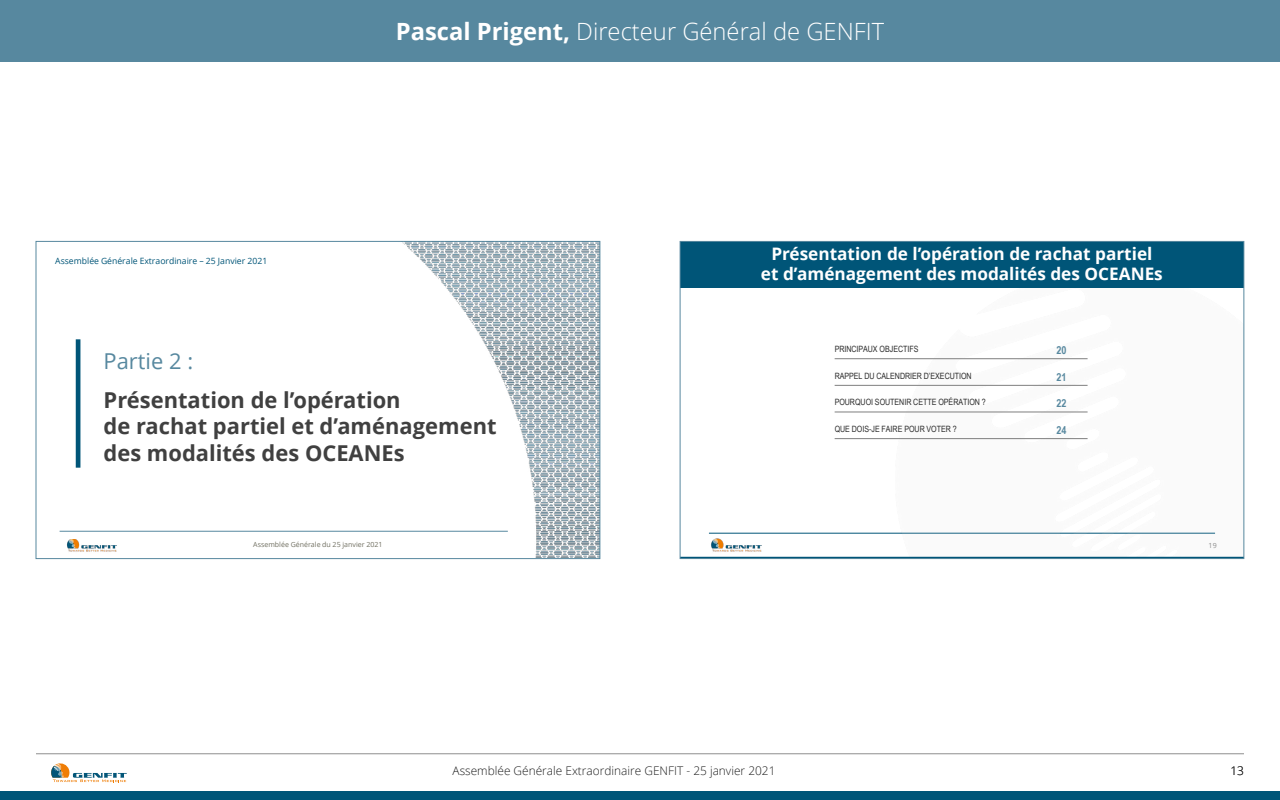
<style>
.page{position:relative;width:1280px;height:800px;background:#fff}
.page>*{position:absolute;margin:0;border:0;box-sizing:border-box;transform-origin:0 0}
.t1{font:300 23.8px "Open Sans";color:#fff}
.t2{font:700 21.9px/26.3px "Open Sans";color:#404040}
.t3{font:21.9px "Open Sans";color:#57889f}
.t4{font:700 17.2px/20.7px "Open Sans";color:#fff;text-align:center}
.t5{font:300 11.9px "Open Sans";color:#1e1e1e}
.t6{font:700 11px "Arial Narrow";letter-spacing:-.005em;color:#57889f}
.t7{font:8.7px "Arial Narrow";letter-spacing:-.005em;color:#292929}
.t8{font:8.6px "Arial Narrow";letter-spacing:-.005em;color:#292929}
.t9{font:8.6px "Open Sans";color:#005578}
.t10{font:7px "Open Sans";color:#717062}
.t11{font:7px "Open Sans";color:#8b8b8b}
.s1{font-weight:700}
</style>
<div class="page">
<svg style="left:51px;top:763px;width:76px;height:19px"></svg>
<div style="left:0;top:0;width:1280px;height:62px;background:#57889f"></div>
<div style="left:0;top:791px;width:1280px;height:9px;background:#005578"></div>
<hr style="left:36px;top:754px;width:1208px;height:1px;background:#1a1a1a">
<hr style="left:709px;top:533px;width:506px;height:1px;background:#005578">
<img style="left:702px;top:533px;width:69px;height:24px">
<img style="left:895px;top:359px;width:347px;height:198px">
<div style="left:680px;top:241px;width:564px;height:47px;background:#005578"></div>
<hr style="left:835px;top:358px;width:253px;height:1px;background:#7f7f7f">
<hr style="left:835px;top:385px;width:253px;height:1px;background:#7f7f7f">
<hr style="left:835px;top:412px;width:253px;height:1px;background:#7f7f7f">
<hr style="left:835px;top:438px;width:253px;height:1px;background:#7f7f7f">
<img style="left:67px;top:539px;width:50px;height:13px">
<img style="left:386px;top:243px;width:212px;height:314px">
<hr style="left:76px;top:339px;width:4px;height:129px;background:#005578">
<hr style="left:60px;top:531px;width:448px;height:1px;background:#57889f">
<p class="t9" style="left:55px;top:255px;width:214px">Assemblée Générale Extraordinaire – 25 Janvier 2021</p>
<h1 class="t1" style="left:396px;top:15px;width:490px"><span class="s1">Pascal Prigent,</span> Directeur Général de GENFIT</h1>
<p class="t4" style="left:761px;top:243px;width:403px">Présentation de l’opération de rachat partiel et d’aménagement des modalités des OCEANEs</p>
<p class="t3" style="left:104px;top:346px;width:91px">Partie 2 :</p>
<p class="t2" style="left:104px;top:386px;width:395px">Présentation de l’opération<br>de rachat partiel et d’aménagement des modalités des OCEANEs</p>
<p class="t10" style="left:253px;top:540px;width:131px">Assemblée Générale du 25 janvier 2021</p>
<p class="t8" style="left:835px;top:343px;width:85px">PRINCIPAUX OBJECTIFS</p>
<p class="t6" style="left:1057px;top:342px;width:11px">20</p>
<p class="t8" style="left:835px;top:370px;width:139px">RAPPEL DU CALENDRIER D’EXECUTION</p>
<p class="t6" style="left:1057px;top:369px;width:11px">21</p>
<p class="t7" style="left:835px;top:396px;width:153px">POURQUOI SOUTENIR CETTE OPÉRATION ?</p>
<p class="t6" style="left:1057px;top:395px;width:11px">22</p>
<p class="t8" style="left:835px;top:423px;width:124px">QUE DOIS-JE FAIRE POUR VOTER ?</p>
<p class="t6" style="left:1057px;top:422px;width:11px">24</p>
<p class="t11" style="left:1209px;top:541px;width:10px">19</p>
<p class="t5" style="left:453px;top:763px;width:324px">Assemblée Générale Extraordinaire GENFIT - 25 janvier 2021</p>
<p class="t5" style="left:1230px;top:763px;width:15px">13</p>
</div>
